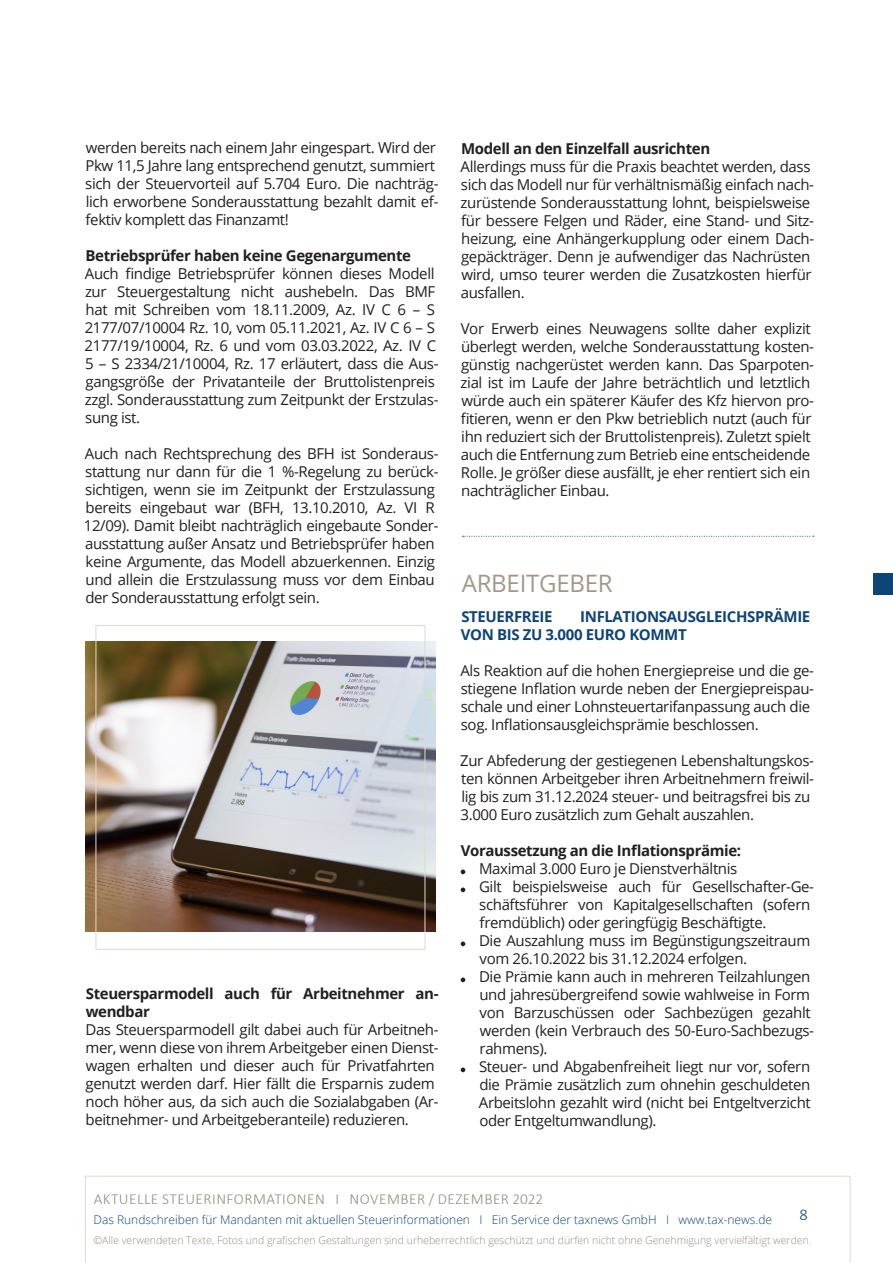
<style>
.page{position:relative;width:893px;height:1263px;background:#fff}
.page>*{position:absolute;margin:0;border:0;box-sizing:border-box;transform-origin:0 0}
.t1{font:24px "Open Sans";letter-spacing:-.01em;color:#a59788}
.t2{font:300 16.5px "Calibri";color:#0f4476}
.t3{font:300 15.3px "Calibri";letter-spacing:.03em;color:#948e83}
.t4{font:15px/18px "Open Sans";letter-spacing:-.025em;color:#231f20}
.t5{font:700 15px/18px "Open Sans";letter-spacing:-.025em;color:#231f20}
.t6{font:700 15px/18px "Open Sans";letter-spacing:-.025em;color:#0f4476}
.t7{font:300 12px "Open Sans";color:#0f4476}
.t8{font:300 10.5px "Open Sans";color:#948e83}
</style>
<div class="page">
<svg style="left:85px;top:1176px;width:765px;height:87px"></svg>
<svg style="left:461px;top:869px;width:4px;height:5px"></svg>
<svg style="left:461px;top:887px;width:4px;height:5px"></svg>
<svg style="left:461px;top:941px;width:4px;height:5px"></svg>
<svg style="left:461px;top:977px;width:4px;height:5px"></svg>
<svg style="left:461px;top:1067px;width:4px;height:5px"></svg>
<div style="left:873px;top:573px;width:20px;height:21px;background:#0f4476"></div>
<img style="left:85px;top:641px;width:351px;height:290px">
<div style="left:96px;top:625px;width:329px;height:325px;border:1px solid #dfd9d1"></div>
<svg style="left:462px;top:536px;width:352px;height:1px"></svg>
<p class="t4" style="left:85px;top:138px;width:355px">werden bereits nach einem Jahr eingespart. Wird der Pkw 11,5 Jahre lang entsprechend genutzt, summiert sich der Steuervorteil auf 5.704 Euro. Die nachträg&shy;lich erworbene Sonderausstattung bezahlt damit ef&shy;fektiv komplett das Finanzamt!</p>
<p class="t5" style="left:86px;top:246px;width:327px">Betriebsprüfer haben keine Gegenargumente</p>
<p class="t4" style="left:85px;top:264px;width:355px">Auch findige Betriebsprüfer können dieses Modell zur Steuergestaltung nicht aushebeln. Das BMF hat mit Schreiben vom 18.11.2009, Az. IV C 6 – S 2177/07/10004 Rz. 10, vom 05.11.2021, Az. IV C 6 – S 2177/19/10004, Rz. 6 und vom 03.03.2022, Az. IV C 5 – S 2334/21/10004, Rz. 17 erläutert, dass die Aus&shy;gangsgröße der Privatanteile der Bruttolistenpreis zzgl. Sonderausstattung zum Zeitpunkt der Erstzulas&shy;sung ist.</p>
<p class="t4" style="left:84px;top:444px;width:356px">Auch nach Rechtsprechung des BFH ist Sonderaus&shy;stattung nur dann für die 1 %-Regelung zu berück&shy;sichtigen, wenn sie im Zeitpunkt der Erstzulassung bereits eingebaut war (BFH, 13.10.2010, Az. VI R 12/09). Damit bleibt nachträglich eingebaute Sonder&shy;ausstattung außer Ansatz und Betriebsprüfer haben keine Argumente, das Modell abzuerkennen. Einzig und allein die Erstzulassung muss vor dem Einbau der Sonderausstattung erfolgt sein.</p>
<p class="t5" style="left:86px;top:984px;width:354px">Steuersparmodell auch für Arbeitnehmer an&shy;wendbar</p>
<p class="t4" style="left:85px;top:1020px;width:355px">Das Steuersparmodell gilt dabei auch für Arbeitneh&shy;mer, wenn diese von ihrem Arbeitgeber einen Dienst&shy;wagen erhalten und dieser auch für Privatfahrten genutzt werden darf. Hier fällt die Ersparnis zudem noch höher aus, da sich auch die Sozialabgaben (Ar&shy;beitnehmer- und Arbeitgeberanteile) reduzieren.</p>
<p class="t5" style="left:461px;top:139px;width:251px">Modell an den Einzelfall ausrichten</p>
<p class="t4" style="left:461px;top:157px;width:355px">Allerdings muss für die Praxis beachtet werden, dass sich das Modell nur für verhältnismäßig einfach nach&shy;zurüstende Sonderausstattung lohnt, beispielsweise für bessere Felgen und Räder, eine Stand- und Sitz&shy;heizung, eine Anhängerkupplung oder einem Dach&shy;gepäckträger. Denn je aufwendiger das Nachrüsten wird, umso teurer werden die Zusatzkosten hierfür ausfallen.</p>
<p class="t4" style="left:461px;top:319px;width:355px">Vor Erwerb eines Neuwagens sollte daher explizit überlegt werden, welche Sonderausstattung kosten&shy;günstig nachgerüstet werden kann. Das Sparpoten&shy;zial ist im Laufe der Jahre beträchtlich und letztlich würde auch ein späterer Käufer des Kfz hiervon pro&shy;fitieren, wenn er den Pkw betrieblich nutzt (auch für ihn reduziert sich der Bruttolistenpreis). Zuletzt spielt auch die Entfernung zum Betrieb eine entscheidende Rolle. Je größer diese ausfällt, je eher rentiert sich ein nachträglicher Einbau.</p>
<h1 class="t1" style="left:462px;top:567px;width:153px">ARBEITGEBER</h1>
<p class="t6" style="left:461px;top:607px;width:351px;text-indent:120px">INFLATIONSAUSGLEICHSPRÄMIE<br>VON BIS ZU 3.000 EURO KOMMT</p>
<p class="t4" style="left:460px;top:661px;width:355px">Als Reaktion auf die hohen Energiepreise und die ge&shy;stiegene Inflation wurde neben der Energiepreispau&shy;schale und einer Lohnsteuertarifanpassung auch die sog. Inflationsausgleichsprämie beschlossen.</p>
<p class="t4" style="left:460px;top:751px;width:355px">Zur Abfederung der gestiegenen Lebenshaltungskos&shy;ten können Arbeitgeber ihren Arbeitnehmern freiwil&shy;lig bis zum 31.12.2024 steuer- und beitragsfrei bis zu 3.000 Euro zusätzlich zum Gehalt auszahlen.</p>
<p class="t5" style="left:461px;top:841px;width:282px">Voraussetzung an die Inflationsprämie:</p>
<p class="t4" style="left:479px;top:859px;width:337px">Maximal 3.000 Euro je Dienstverhältnis<br>Gilt beispielsweise auch für Gesellschafter-Ge&shy;schäftsführer von Kapitalgesellschaften (sofern fremdüblich) oder geringfügig Beschäftigte.<br>Die Auszahlung muss im Begünstigungszeitraum vom 26.10.2022 bis 31.12.2024 erfolgen.<br>Die Prämie kann auch in mehreren Teilzahlungen und jahresübergreifend sowie wahlweise in Form von Barzuschüssen oder Sachbezügen gezahlt werden (kein Verbrauch des 50-Euro-Sachbezugs&shy;rahmens).<br>Steuer- und Abgabenfreiheit liegt nur vor, sofern die Prämie zusätzlich zum ohnehin geschuldeten Arbeitslohn gezahlt wird (nicht bei Entgeltverzicht oder Entgeltumwandlung).</p>
<p class="t6" style="left:461px;top:607px;width:93px">STEUERFREIE</p>
<p class="t3" style="left:94px;top:1189px;width:451px">AKTUELLE STEUERINFORMATIONEN I NOVEMBER / DEZEMBER 2022</p>
<p class="t7" style="left:94px;top:1212px;width:680px">Das Rundschreiben für Mandanten mit aktuellen Steuerinformationen I Ein Service der taxnews GmbH I www.tax-news.de</p>
<p class="t8" style="left:94px;top:1233px;width:719px">©Alle verwendeten Texte, Fotos und grafischen Gestaltungen sind urheberrechtlich geschützt und dürfen nicht ohne Genehmigung vervielfältigt werden.</p>
<p class="t2" style="left:800px;top:1204px;width:10px">8</p>
</div>
